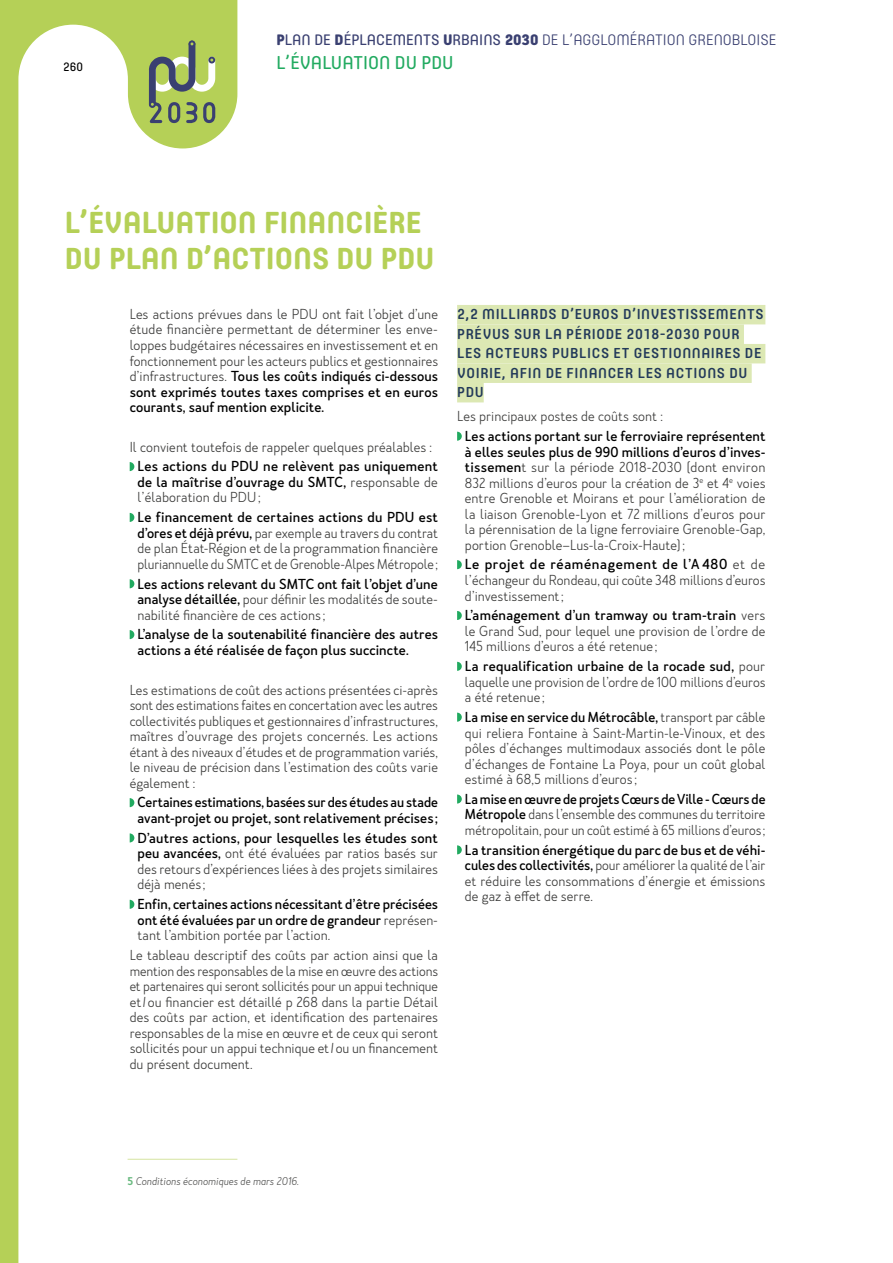
<style>
.page{position:relative;width:893px;height:1263px;background:#fff}
.page>*{position:absolute;margin:0;border:0;box-sizing:border-box;transform-origin:0 0}
.t1{font:700 30px/36px "Core Mellow 65";color:#b5d057}
.t2{font:18.3px "Core Mellow 45";color:#21aa60}
.t3{font:300 15px "Core Mellow 35";color:#3a4071}
.t4{font:500 14.25px/19.5px "Core Mellow 55";letter-spacing:.045em;color:#233a5a}
.t5{font:300 13.5px/15.5px "Merlo Neue";color:#3c3c3b;text-align:justify}
.t6{font:500 13.5px/15.5px "Merlo Neue";letter-spacing:.005em;color:#000;text-align:justify}
.t7{font:12px "Core Mellow 45";color:#000}
.t8{font:italic 300 10.5px "Merlo Neue";color:#575756}
.s1{font-family:"Core Mellow 75";font-weight:800}
.s2{font-family:"Core Mellow 45";font-weight:400}
.s3{font-weight:500;color:#000}
.s4{font-weight:300;color:#3c3c3b}
.s5{font-weight:600;font-style:normal;color:#6aba80}
</style>
<div class="page">
<svg style="left:0;top:0;width:237px;height:1263px"></svg>
<svg style="left:145px;top:37px;width:74px;height:88px;background:#9db16a"></svg>
<hr style="left:128px;top:1158px;width:109px;height:2px;background:#b5d057">
<svg style="left:130px;top:462px;width:4px;height:9px"></svg>
<svg style="left:130px;top:513px;width:4px;height:9px"></svg>
<svg style="left:130px;top:579px;width:4px;height:10px"></svg>
<svg style="left:130px;top:630px;width:4px;height:9px"></svg>
<svg style="left:130px;top:798px;width:4px;height:9px"></svg>
<svg style="left:130px;top:833px;width:4px;height:10px"></svg>
<svg style="left:130px;top:900px;width:4px;height:9px"></svg>
<div style="left:457px;top:305px;width:308px;height:19px;background:#dce8b3"></div>
<div style="left:457px;top:324px;width:287px;height:20px;background:#dce8b3"></div>
<div style="left:457px;top:344px;width:308px;height:19px;background:#dce8b3"></div>
<div style="left:457px;top:363px;width:295px;height:20px;background:#dce8b3"></div>
<div style="left:457px;top:383px;width:27px;height:19px;background:#dce8b3"></div>
<svg style="left:457px;top:432px;width:5px;height:9px"></svg>
<svg style="left:457px;top:560px;width:5px;height:9px"></svg>
<svg style="left:457px;top:611px;width:5px;height:9px"></svg>
<svg style="left:457px;top:662px;width:5px;height:9px"></svg>
<svg style="left:457px;top:713px;width:5px;height:9px"></svg>
<svg style="left:457px;top:794px;width:5px;height:10px"></svg>
<svg style="left:457px;top:845px;width:5px;height:10px"></svg>
<p class="t3" style="left:276px;top:28px;width:501px"><span class="s1">P</span><span class="s2">LAN DE</span> <span class="s1">D</span><span class="s2">ÉPLACEMENTS</span> <span class="s1">U</span><span class="s2">RBAINS</span> <span class="s1">2030</span> DE L’AGGLOMÉRATION GRENOBLOISE</p>
<p class="t7" style="left:63px;top:58px;width:21px">260</p>
<h2 class="t2" style="left:276px;top:48px;width:179px">L’ÉVALUATION DU PDU</h2>
<h1 class="t1" style="left:65px;top:203px;width:371px">L’ÉVALUATION FINANCIÈRE<br>DU PLAN D’ACTIONS DU PDU</h1>
<p class="t5" style="left:130px;top:307px;width:310px">Les actions prévues dans le PDU ont fait l’objet d’une étude financière permettant de déterminer les enve&shy;loppes budgétaires nécessaires en investissement et en fonctionnement pour les acteurs publics et gestionnaires d’infrastructures. <span class="s3">Tous les coûts indiqués ci-dessous sont exprimés toutes taxes comprises et en euros courants, sauf mention explicite.</span></p>
<p class="t5" style="left:130px;top:439px;width:304px">Il convient toutefois de rappeler quelques préalables :</p>
<p class="t6" style="left:137px;top:459px;width:302px">Les actions du PDU ne relèvent pas uniquement de la maîtrise d’ouvrage du SMTC, <span class="s4">responsable de l’élaboration du PDU;</span></p>
<p class="t5" style="left:137px;top:510px;width:302px"><span class="s3">Le financement de certaines actions du PDU est d’ores et déjà prévu,</span> par exemple au travers du contrat de plan État-Région et de la programmation financière pluriannuelle du SMTC et de Grenoble-Alpes Métropole;</p>
<p class="t5" style="left:137px;top:576px;width:302px"><span class="s3">Les actions relevant du SMTC ont fait l’objet d’une analyse détaillée,</span> pour définir les modalités de soute&shy;nabilité financière de ces actions ;</p>
<p class="t6" style="left:137px;top:627px;width:302px">L’analyse de la soutenabilité financière des autres actions a été réalisée de façon plus succincte.</p>
<p class="t5" style="left:130px;top:682px;width:310px">Les estimations de coût des actions présentées ci-après sont des estimations faites en concertation avec les autres collectivités publiques et gestionnaires d’infrastructures, maîtres d’ouvrage des projets concernés. Les actions étant à des niveaux d’études et de programmation variés, le niveau de précision dans l’estimation des coûts varie également :</p>
<p class="t6" style="left:137px;top:795px;width:302px">Certaines estimations, basées sur des études au stade avant-projet ou projet, sont relativement précises ;</p>
<p class="t5" style="left:137px;top:830px;width:302px"><span class="s3">D’autres actions, pour lesquelles les études sont peu avancées,</span> ont été évaluées par ratios basés sur des retours d’expériences liées à des projets similaires déjà menés ;</p>
<p class="t6" style="left:137px;top:897px;width:302px">Enfin, certaines actions nécessitant d’être précisées ont été évaluées par un ordre de grandeur <span class="s4">représen&shy;tant l’ambition portée par l’action.</span></p>
<p class="t5" style="left:130px;top:948px;width:310px">Le tableau descriptif des coûts par action ainsi que la mention des responsables de la mise en œuvre des actions et partenaires qui seront sollicités pour un appui technique et/ ou financier est détaillé p 268 dans la partie Détail des coûts par action, et identification des partenaires responsables de la mise en œuvre et de ceux qui seront sollicités pour un appui technique et/ou un financement du présent document.</p>
<p class="t4" style="left:457px;top:304px;width:308px">2,2 MILLIARDS D’EUROS D’INVESTISSEMENTS<br>PRÉVUS SUR LA PÉRIODE 2018-2030 POUR<br>LES ACTEURS PUBLICS ET GESTIONNAIRES DE<br>VOIRIE, AFIN DE FINANCER LES ACTIONS DU<br>PDU</p>
<p class="t5" style="left:457px;top:409px;width:207px">Les principaux postes de coûts sont :</p>
<p class="t5" style="left:465px;top:429px;width:302px"><span class="s3">Les actions portant sur le ferroviaire représentent à elles seules plus de 990 millions d’euros d’inves&shy;tissemen</span>t sur la période 2018-2030 (dont environ 832 millions d’euros pour la création de 3<sup>e</sup> et 4<sup>e</sup> voies entre Grenoble et Moirans et pour l’amélioration de la liaison Grenoble-Lyon et 72 millions d’euros pour la pérennisation de la ligne ferroviaire Grenoble-Gap, portion Grenoble–Lus-la-Croix-Haute);</p>
<p class="t5" style="left:465px;top:557px;width:302px"><span class="s3">Le projet de réaménagement de l’A 480</span> et de l’échangeur du Rondeau, qui coûte 348 millions d’euros d’investissement;</p>
<p class="t5" style="left:465px;top:608px;width:302px"><span class="s3">L’aménagement d’un tramway ou tram-train</span> vers le Grand Sud, pour lequel une provision de l’ordre de 145 millions d’euros a été retenue ;</p>
<p class="t5" style="left:465px;top:659px;width:302px"><span class="s3">La requalification urbaine de la rocade sud,</span> pour laquelle une provision de l’ordre de 100 millions d’euros a été retenue ;</p>
<p class="t5" style="left:465px;top:710px;width:302px"><span class="s3">La mise en service du Métrocâble,</span> transport par câble qui reliera Fontaine à Saint-Martin-le-Vinoux, et des pôles d’échanges multimodaux associés dont le pôle d’échanges de Fontaine La Poya, pour un coût global estimé à 68,5 millions d’euros ;</p>
<p class="t5" style="left:465px;top:791px;width:302px"><span class="s3">La mise en œuvre de projets Cœurs de Ville - Cœurs de Métropole</span> dans l’ensemble des communes du territoire métropolitain, pour un coût estimé à 65 millions d’euros ;</p>
<p class="t5" style="left:465px;top:842px;width:302px"><span class="s3">La transition énergétique du parc de bus et de véhi&shy;cules des collectivités,</span> pour améliorer la qualité de l’air et réduire les consommations d’énergie et émissions de gaz à effet de serre.</p>
<p class="t8" style="left:128px;top:1174px;width:173px"><span class="s5">5</span> Conditions économiques de mars 2016.</p>
</div>
